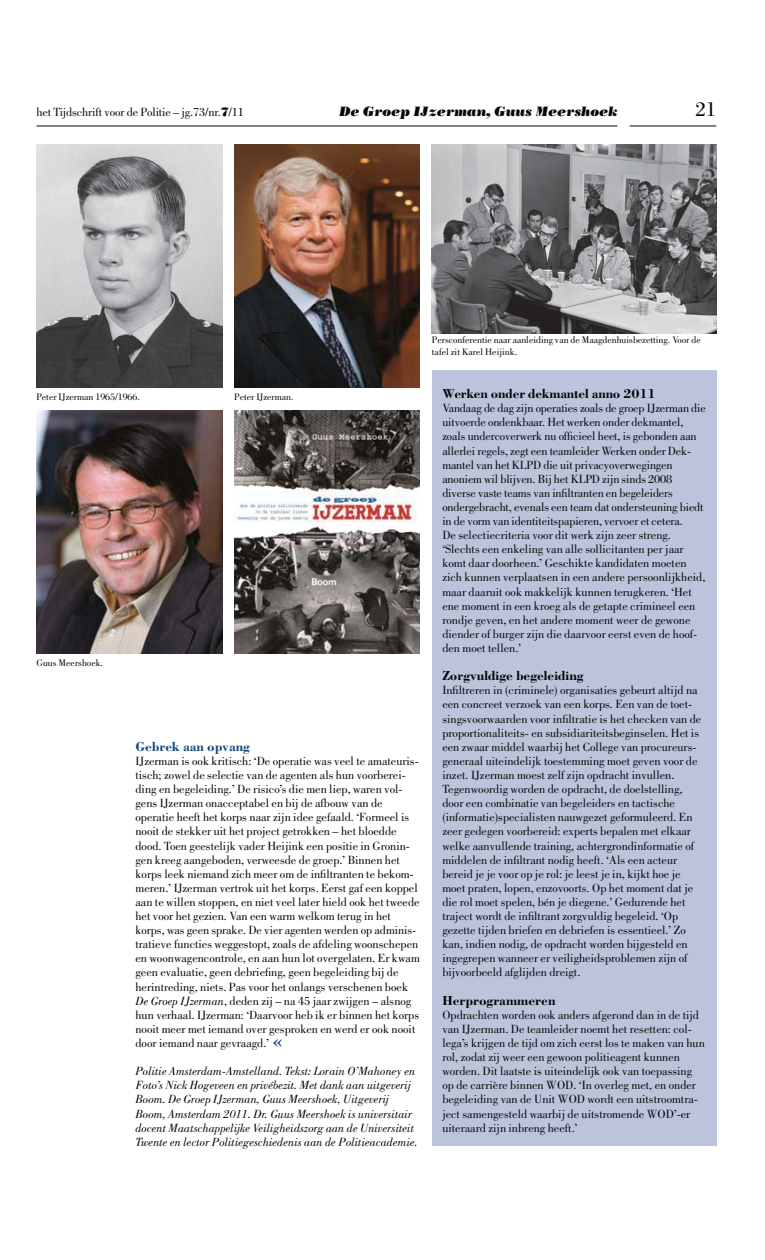
<style>
.page{position:relative;width:765px;height:1260px;background:#fff}
.page>*{position:absolute;margin:0;border:0;box-sizing:border-box;transform-origin:0 0}
.t1{font:20.88px "Bodoni";color:#040809}
.t2{font:700 13.5px "Bodoni";color:#040809}
.t3{font:italic 13.5px "Bodoni Poster";color:#040809}
.t4{font:700 13.5px "Bodoni";color:#14477b}
.t5{font:12.25px/14.1px "Bodoni";color:#040809}
.t6{font:italic 12.25px/14.1px "Bodoni";color:#040809}
.t7{font:9.88px/12.2px "Bodoni";color:#040809}
.s1{font-family:"Bodoni Poster"}
.s2{font-style:italic}
.s3{font-weight:700;font-size:24.5px;color:#19457d}
</style>
<div class="page">
<hr style="left:37px;top:126px;width:580px;height:1px;background:#040809">
<hr style="left:630px;top:126px;width:86px;height:1px;background:#040809">
<img style="left:432px;top:144px;width:284px;height:189px">
<img style="left:234px;top:144px;width:186px;height:244px">
<img style="left:37px;top:144px;width:185px;height:244px">
<img style="left:234px;top:410px;width:186px;height:244px">
<img style="left:37px;top:410px;width:185px;height:244px">
<div style="left:432px;top:370px;width:284px;height:776px;background:#bcc4db"></div>
<p class="t5" style="left:37px;top:106px;width:209px">het Tijdschrift voor de Politie – jg.73/nr.<span class="s1">7</span>/11</p>
<h1 class="t1" style="left:695px;top:101px;width:22px">21</h1>
<p class="t3" style="left:339px;top:106px;width:279px">De Groep IJzerman, Guus Meershoek</p>
<p class="t7" style="left:432px;top:334px;width:270px">Persconferentie naar aanleiding van de Maagdenhuisbezetting. Voor de tafel zit Karel Heijink.</p>
<p class="t7" style="left:37px;top:392px;width:105px">Peter IJzerman 1965/1966.</p>
<p class="t7" style="left:234px;top:392px;width:61px">Peter IJzerman.</p>
<p class="t7" style="left:37px;top:658px;width:68px">Guus Meershoek.</p>
<p class="t4" style="left:135px;top:742px;width:116px">Gebrek aan opvang</p>
<p class="t5" style="left:135px;top:755px;width:286px">IJzerman is ook kritisch: ‘De operatie was veel te amateuris&shy;tisch; zowel de selectie van de agenten als hun voorberei&shy;ding en begeleiding.’ De risico’s die men liep, waren vol&shy;gens IJzerman onacceptabel en bij de afbouw van de operatie heeft het korps naar zijn idee gefaald. ‘Formeel is nooit de stekker uit het project getrokken – het bloedde dood. Toen geestelijk vader Heijink een positie in Gronin&shy;gen kreeg aangeboden, verweesde de groep.’ Binnen het korps leek niemand zich meer om de infiltranten te bekom&shy;meren.’ IJzerman vertrok uit het korps. Eerst gaf een koppel aan te willen stoppen, en niet veel later hield ook het tweede het voor het gezien. Van een warm welkom terug in het korps, was geen sprake. De vier agenten werden op adminis&shy;tratieve functies weggestopt, zoals de afdeling woonschepen en woonwagencontrole, en aan hun lot overgelaten. Er kwam geen evaluatie, geen debriefing, geen begeleiding bij de herintreding, niets. Pas voor het onlangs verschenen boek <span class="s2">De Groep IJzerman</span>, deden zij – na 45 jaar zwijgen – alsnog hun verhaal. IJzerman: ‘Daarvoor heb ik er binnen het korps nooit meer met iemand over gesproken en werd er ook nooit door iemand naar gevraagd.’ <span class="s3">«</span></p>
<p class="t6" style="left:135px;top:1065px;width:284px">Politie Amsterdam-Amstelland. Tekst: Lorain O’Mahoney en Foto’s Nick Hogeveen en privébezit. Met dank aan uitgeverij Boom. De Groep IJzerman, Guus Meershoek, Uitgeverij Boom, Amsterdam 2011. Dr. Guus Meershoek is universitair docent Maatschappelijke Veiligheidszorg aan de Universiteit Twente en lector Politiegeschiedenis aan de Politieacademie.</p>
<p class="t2" style="left:442px;top:389px;width:215px">Werken onder dekmantel anno 2011</p>
<p class="t5" style="left:442px;top:402px;width:265px">Vandaag de dag zijn operaties zoals de groep IJzerman die uitvoerde ondenkbaar. Het werken onder dekmantel, zoals undercoverwerk nu officieel heet, is gebonden aan allerlei regels, zegt een teamleider Werken onder Dek&shy;mantel van het KLPD die uit privacyoverwegingen anoniem wil blijven. Bij het KLPD zijn sinds 2008 diverse vaste teams van infiltranten en begeleiders ondergebracht, evenals een team dat ondersteuning biedt in de vorm van identiteitspapieren, vervoer et cetera.<br>De selectiecriteria voor dit werk zijn zeer streng. ‘Slechts een enkeling van alle sollicitanten per jaar komt daar doorheen.’ Geschikte kandidaten moeten zich kunnen verplaatsen in een andere persoonlijkheid, maar daaruit ook makkelijk kunnen terugkeren. ‘Het ene moment in een kroeg als de getapte crimineel een rondje geven, en het andere moment weer de gewone diender of burger zijn die daarvoor eerst even de hoof&shy;den moet tellen.’</p>
<p class="t2" style="left:442px;top:671px;width:143px">Zorgvuldige begeleiding</p>
<p class="t5" style="left:442px;top:684px;width:261px">Infiltreren in (criminele) organisaties gebeurt altijd na een concreet verzoek van een korps. Een van de toet&shy;singsvoorwaarden voor infiltratie is het checken van de proportionaliteits- en subsidiariteitsbeginselen. Het is een zwaar middel waarbij het College van procureurs&shy;generaal uiteindelijk toestemming moet geven voor de inzet. IJzerman moest zelf zijn opdracht invullen.<br>Tegenwoordig worden de opdracht, de doelstelling, door een combinatie van begeleiders en tactische (informatie)specialisten nauwgezet geformuleerd. En zeer gedegen voorbereid: experts bepalen met elkaar welke aanvullende training, achtergrondinformatie of middelen de infiltrant nodig heeft. ‘Als een acteur bereid je je voor op je rol: je leest je in, kijkt hoe je moet praten, lopen, enzovoorts. Op het moment dat je die rol moet spelen, bén je diegene.’ Gedurende het traject wordt de infiltrant zorgvuldig begeleid. ‘Op gezette tijden briefen en debriefen is essentieel.’ Zo kan, indien nodig, de opdracht worden bijgesteld en ingegrepen wanneer er veiligheidsproblemen zijn of bijvoorbeeld afglijden dreigt.</p>
<p class="t2" style="left:442px;top:995px;width:115px">Herprogrammeren</p>
<p class="t5" style="left:442px;top:1009px;width:264px">Opdrachten worden ook anders afgerond dan in de tijd van IJzerman. De teamleider noemt het resetten: col&shy;lega’s krijgen de tijd om zich eerst los te maken van hun rol, zodat zij weer een gewoon politieagent kunnen worden. Dit laatste is uiteindelijk ook van toepassing op de carrière binnen WOD. ‘In overleg met, en onder begeleiding van de Unit WOD wordt een uitstroomtra&shy;ject samengesteld waarbij de uitstromende WOD’-er uiteraard zijn inbreng heeft.’</p>
</div>
